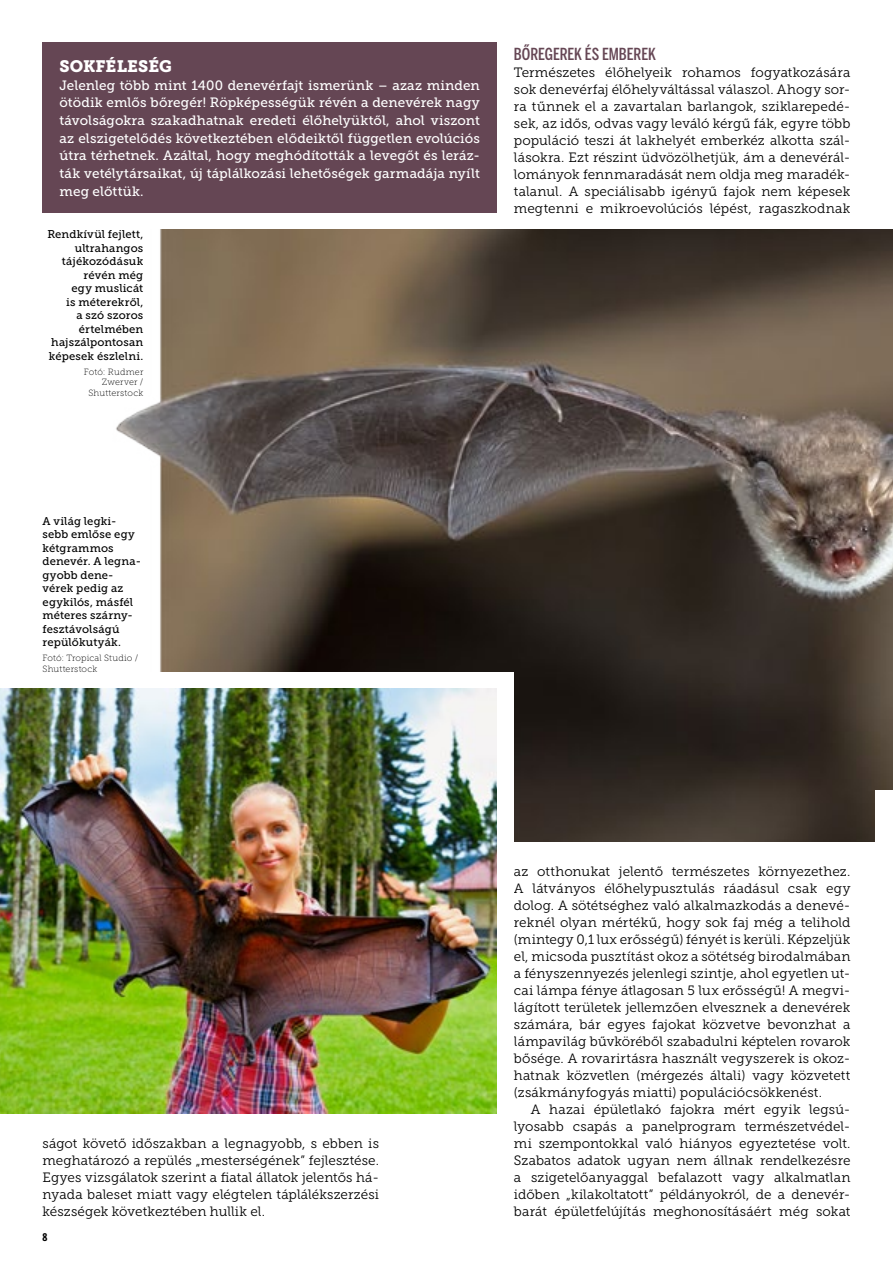
<style>
.page{position:relative;width:893px;height:1263px;background:#fff}
.page>*{position:absolute;margin:0;border:0;box-sizing:border-box;transform-origin:0 0}
.t1{font:500 16.5px "Benton Sans Comp";letter-spacing:-.005em;color:#654654}
.t2{font:16.5px "Museo Slab 900";color:#fff}
.t3{font:13.5px/17px "Museo Slab 300";letter-spacing:.005em;color:#000;text-align:justify}
.t4{font:13.5px/17.7px "Museo Slab 500";letter-spacing:.005em;color:#fff;text-align:justify}
.t5{font:11.25px/13.5px "Museo Slab 500";letter-spacing:.015em;color:#000}
.t6{font:700 10.5px "Benton Sans Comp";color:#000}
.t7{font:9px/10.8px "Museo Slab 100";letter-spacing:.015em;color:#000}
</style>
<div class="page">
<img style="left:116px;top:230px;width:777px;height:612px">
<div style="left:43px;top:43px;width:454px;height:170px;background:#654654"></div>
<div style="left:0;top:672px;width:514px;height:374px;background:#fff"></div>
<img style="left:0;top:689px;width:497px;height:425px">
<div style="left:876px;top:791px;width:17px;height:472px;background:#fff"></div>
<p class="t2" style="left:60px;top:57px;width:114px">SOKFÉLESÉG</p>
<p class="t4" style="left:60px;top:76px;width:422px">Jelenleg több mint 1400 denevérfajt ismerünk – azaz minden ötödik emlős bőregér! Röpképességük révén a denevérek nagy távolságokra szakadhatnak eredeti élőhelyüktől, ahol viszont az elszigetelődés következtében elődeiktől független evolúciós útra térhetnek. Azáltal, hogy meghódították a levegőt és leráz&shy;ták vetélytársaikat, új táplálkozási lehetőségek garmadája nyílt meg előttük.</p>
<p class="t5" style="left:47px;top:227px;width:98px;text-align:right">Rendkívül fejlett, ultrahangos tájékozódásuk révén még<br>egy muslicát<br>is méterekről,<br>a szó szoros értelmében hajszálpontosan képesek észlelni.</p>
<p class="t7" style="left:84px;top:366px;width:61px;text-align:right">Fotó: Rudmer<br>Zwerver /<br>Shutterstock</p>
<p class="t1" style="left:514px;top:44px;width:144px">BŐREGEREK ÉS EMBEREK</p>
<p class="t3" style="left:514px;top:64px;width:338px">Természetes élőhelyeik rohamos fogyatkozására sok denevérfaj élőhelyváltással válaszol. Ahogy sor&shy;ra tűnnek el a zavartalan barlangok, sziklarepedé&shy;sek, az idős, odvas vagy leváló kérgű fák, egyre több populáció teszi át lakhelyét emberkéz alkotta szál&shy;lásokra. Ezt részint üdvözölhetjük, ám a denevérál&shy;lományok fennmaradását nem oldja meg maradék&shy;talanul. A speciálisabb igényű fajok nem képesek megtenni e mikroevolúciós lépést, ragaszkodnak</p>
<p class="t5" style="left:43px;top:514px;width:100px">A világ legki&shy;sebb emlőse egy kétgrammos denevér. A legna&shy;gyobb dene&shy;vérek pedig az egykilós, másfél méteres szárny&shy;fesz távolságú repülőkutyák.</p>
<p class="t7" style="left:43px;top:653px;width:97px">Fotó: Tropical Studio /<br>Shutterstock</p>
<p class="t3" style="left:43px;top:1135px;width:338px">ságot követő időszakban a legnagyobb, s ebben is meghatározó a repülés „mesterségének” fejlesztése.<br>Egyes vizsgálatok szerint a fiatal állatok jelentős há&shy;nyada baleset miatt vagy elégtelen táplálékszerzési készségek következtében hullik el.</p>
<p class="t6" style="left:43px;top:1231px;width:6px">8</p>
<p class="t3" style="left:514px;top:863px;width:338px">az otthonukat jelentő természetes környezethez.<br>A látványos élőhelypusztulás ráadásul csak egy dolog. A sötétséghez való alkalmazkodás a denevé&shy;reknél olyan mértékű, hogy sok faj még a telihold (mintegy 0,1 lux erősségű) fényét is kerüli. Képzeljük el, micsoda pusztítást okoz a sötétség birodalmában a fényszennyezés jelenlegi szintje, ahol egyetlen ut&shy;cai lámpa fénye átlagosan 5 lux erősségű! A megvi&shy;lágított területek jellemzően elvesznek a denevérek számára, bár egyes fajokat közvetve bevonzhat a lámpavilág bűvköréből szabadulni képtelen rovarok bősége. A rovarirtásra használt vegyszerek is okoz&shy;hatnak közvetlen (mérgezés általi) vagy közvetett (zsákmányfogyás miatti) populációcsökkenést.</p>
<p class="t3" style="left:514px;top:1101px;width:338px;text-indent:17px">A hazai épületlakó fajokra mért egyik legsú&shy;lyosabb csapás a panelprogram természetvédel&shy;mi szempontokkal való hiányos egyeztetése volt.<br>Szabatos adatok ugyan nem állnak rendelkezésre a szigetelőanyaggal befalazott vagy alkalmatlan időben „kilakoltatott” példányokról, de a denevér&shy;barát épületfelújítás meghonosításáért még sokat</p>
</div>
